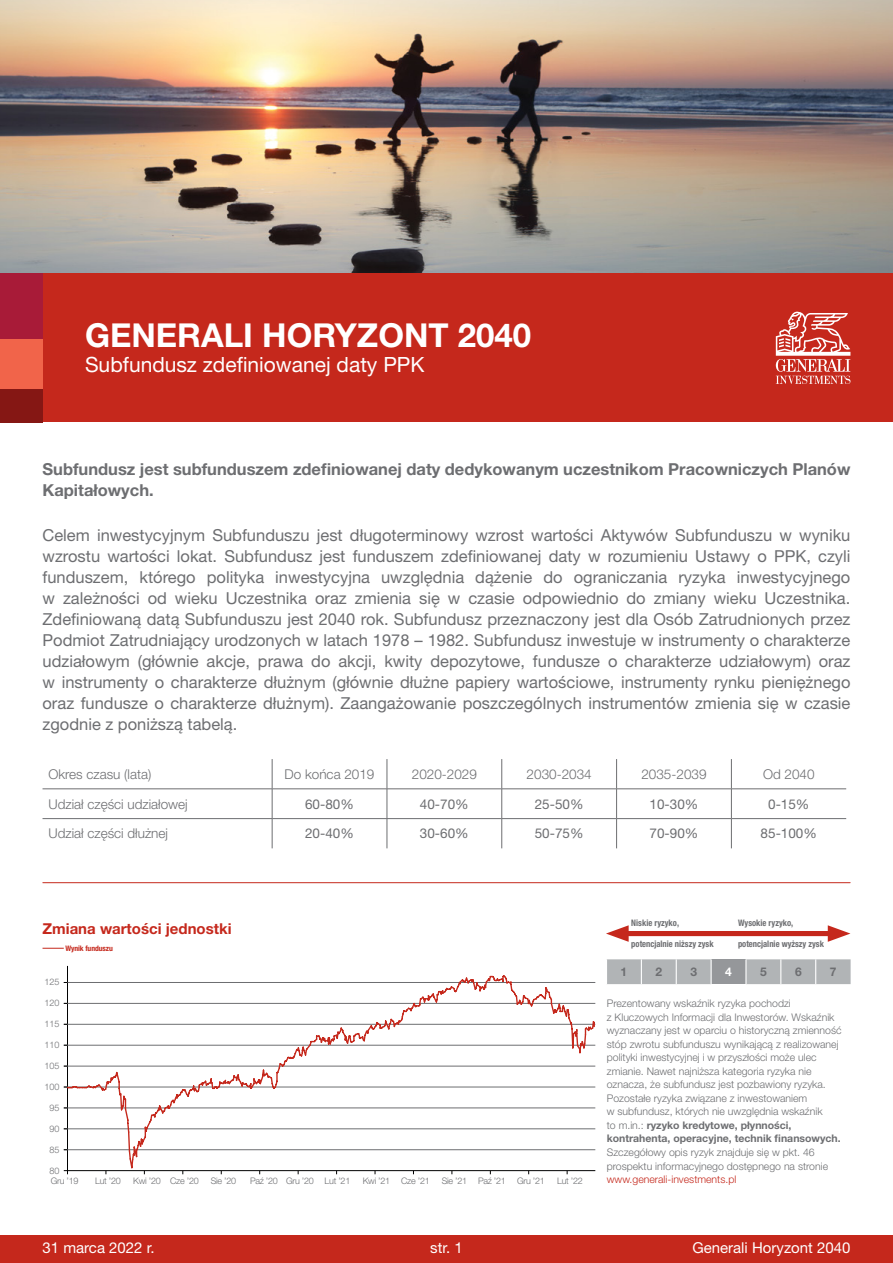
<style>
.page{position:relative;width:893px;height:1263px;background:#fff}
.page>*{position:absolute;margin:0;border:0;box-sizing:border-box;transform-origin:0 0}
.t1{font:700 33px "Helvetica Neue LT Pro";color:#fff}
.t2{font:21px "Helvetica Neue LT Pro";color:#fff}
.t3{font:16.5px/21px "Helvetica Neue LT Pro";color:#6d6e71;text-align:justify}
.t4{font:700 16.5px/21px "Helvetica Neue LT Pro";color:#6d6e71}
.t5{font:15px "Helvetica Neue LT Pro";color:#fff}
.t6{font:700 15px "Helvetica Neue LT Pro";color:#c5281c}
.t7{font:300 13.5px "Helvetica Neue LT Pro";color:#6d6e71}
.t8{font:13.5px "Helvetica Neue LT Pro";color:#6d6e71}
.t9{font:700 12px "Helvetica Neue LT Pro";color:#6d6e71}
.t10{font:700 12px "Helvetica Neue LT Pro";color:#fff}
.t11{font:300 10.5px/13.5px "Helvetica Neue LT Pro";color:#6d6e71}
.t12{font:300 10.5px "Helvetica Neue LT Pro";color:#c5281c}
.t13{font:300 9px "Helvetica Neue LT Pro";letter-spacing:-.03em;color:#6d6e71}
.t14{font:700 condensed 9px "Helvetica Neue LT Pro";color:#6d6e71;scale:.95 1}
.t15{font:700 condensed 7.65px "Helvetica Neue LT Pro";letter-spacing:-.01em;color:#c5281c}
.s1{font-weight:700}
</style>
<div class="page">
<svg style="left:43px;top:948px;width:21px;height:1px"></svg>
<hr style="left:43px;top:882px;width:807px;height:1px;background:#c5281c">
<div style="left:619px;top:931px;width:218px;height:5px;background:#c5281c"></div>
<svg style="left:606px;top:925px;width:23px;height:17px"></svg>
<svg style="left:828px;top:925px;width:22px;height:17px"></svg>
<svg style="left:607px;top:959px;width:244px;height:25px;background:#b0b3b5"></svg>
<svg style="left:43px;top:759px;width:803px;height:89px"></svg>
<hr style="left:272px;top:759px;width:1px;height:30px;background:#6d6e71">
<hr style="left:387px;top:759px;width:1px;height:30px;background:#6d6e71">
<hr style="left:501px;top:759px;width:1px;height:30px;background:#6d6e71">
<hr style="left:616px;top:759px;width:1px;height:30px;background:#6d6e71">
<hr style="left:731px;top:759px;width:1px;height:30px;background:#6d6e71">
<hr style="left:43px;top:788px;width:229px;height:1px;background:#6d6e71">
<hr style="left:272px;top:788px;width:115px;height:1px;background:#6d6e71">
<hr style="left:387px;top:788px;width:115px;height:1px;background:#6d6e71">
<hr style="left:502px;top:788px;width:115px;height:1px;background:#6d6e71">
<hr style="left:617px;top:788px;width:114px;height:1px;background:#6d6e71">
<hr style="left:731px;top:788px;width:115px;height:1px;background:#6d6e71">
<hr style="left:43px;top:818px;width:229px;height:1px;background:#6d6e71">
<hr style="left:272px;top:818px;width:115px;height:1px;background:#6d6e71">
<svg style="left:272px;top:789px;width:1px;height:59px"></svg>
<hr style="left:387px;top:818px;width:115px;height:1px;background:#6d6e71">
<svg style="left:387px;top:789px;width:1px;height:59px"></svg>
<hr style="left:502px;top:818px;width:115px;height:1px;background:#6d6e71">
<svg style="left:501px;top:789px;width:1px;height:59px"></svg>
<hr style="left:617px;top:818px;width:114px;height:1px;background:#6d6e71">
<svg style="left:616px;top:789px;width:1px;height:59px"></svg>
<hr style="left:731px;top:818px;width:115px;height:1px;background:#6d6e71">
<svg style="left:731px;top:789px;width:1px;height:59px"></svg>
<div style="left:0;top:1235px;width:893px;height:28px;background:#c5281c"></div>
<img style="left:0;top:0;width:893px;height:274px">
<div style="left:42px;top:274px;width:851px;height:148px;background:#c5281c"></div>
<svg style="left:776px;top:311px;width:74px;height:73px"></svg>
<div style="left:0;top:274px;width:43px;height:66px;background:#a81b38"></div>
<div style="left:0;top:340px;width:43px;height:49px;background:#f1644a"></div>
<div style="left:0;top:389px;width:43px;height:33px;background:#851714"></div>
<hr style="left:67px;top:966px;width:1px;height:208px;background:#000">
<hr style="left:64px;top:1170px;width:531px;height:1px;background:#000">
<svg style="left:67px;top:975px;width:528px;height:194px"></svg>
<h1 class="t1" style="left:85px;top:314px;width:448px">GENERALI HORYZONT 2040</h1>
<p class="t2" style="left:85px;top:352px;width:341px">Subfundusz zdefiniowanej daty PPK</p>
<p class="t4" style="left:43px;top:458px;width:809px">Subfundusz jest subfunduszem zdefiniowanej daty dedykowanym uczestnikom Pracowniczych Planów<br>Kapitałowych.</p>
<p class="t3" style="left:43px;top:524px;width:809px">Celem inwestycyjnym Subfunduszu jest długoterminowy wzrost wartości Aktywów Subfunduszu w wyniku wzrostu wartości lokat. Subfundusz jest funduszem zdefiniowanej daty w rozumieniu Ustawy o PPK, czyli funduszem, którego polityka inwestycyjna uwzględnia dążenie do ograniczania ryzyka inwestycyjnego w zależności od wieku Uczestnika oraz zmienia się w czasie odpowiednio do zmiany wieku Uczestnika.<br>Zdefiniowaną datą Subfunduszu jest 2040 rok. Subfundusz przeznaczony jest dla Osób Zatrudnionych przez Podmiot Zatrudniający urodzonych w latach 1978 – 1982. Subfundusz inwestuje w instrumenty o charakterze udziałowym (głównie akcje, prawa do akcji, kwity depozytowe, fundusze o charakterze udziałowym) oraz w instrumenty o charakterze dłużnym (głównie dłużne papiery wartościowe, instrumenty rynku pieniężnego oraz fundusze o charakterze dłużnym). Zaangażowanie poszczególnych instrumentów zmienia się w czasie zgodnie z poniższą tabelą.</p>
<p class="t7" style="left:49px;top:766px;width:104px">Okres czasu (lata)</p>
<p class="t7" style="left:285px;top:766px;width:91px">Do końca 2019</p>
<p class="t7" style="left:412px;top:766px;width:67px">2020-2029</p>
<p class="t7" style="left:527px;top:766px;width:67px">2030-2034</p>
<p class="t7" style="left:641px;top:766px;width:67px">2035-2039</p>
<p class="t7" style="left:763px;top:766px;width:53px">Od 2040</p>
<p class="t7" style="left:49px;top:795px;width:141px">Udział części udziałowej</p>
<p class="t8" style="left:305px;top:795px;width:50px">60-80%</p>
<p class="t8" style="left:420px;top:795px;width:50px">40-70%</p>
<p class="t8" style="left:535px;top:795px;width:50px">25-50%</p>
<p class="t8" style="left:650px;top:795px;width:50px">10-30%</p>
<p class="t8" style="left:768px;top:795px;width:43px">0-15%</p>
<p class="t7" style="left:49px;top:825px;width:121px">Udział części dłużnej</p>
<p class="t8" style="left:305px;top:825px;width:50px">20-40%</p>
<p class="t8" style="left:420px;top:825px;width:50px">30-60%</p>
<p class="t8" style="left:535px;top:825px;width:50px">50-75%</p>
<p class="t8" style="left:650px;top:825px;width:50px">70-90%</p>
<p class="t8" style="left:761px;top:825px;width:58px">85-100%</p>
<p class="t14" style="left:631px;top:918px;width:52px">Niskie ryzyko,</p>
<p class="t14" style="left:631px;top:938px;width:88px">potencjalnie niższy zysk</p>
<p class="t14" style="left:738px;top:938px;width:92px">potencjalnie wyższy zysk</p>
<p class="t14" style="left:738px;top:918px;width:60px">Wysokie ryzyko,</p>
<p class="t6" style="left:43px;top:919px;width:191px">Zmiana wartości jednostki</p>
<p class="t15" style="left:65px;top:943px;width:49px">Wynik funduszu</p>
<p class="t13" style="left:45px;top:976px;width:17px">125</p>
<p class="t13" style="left:45px;top:997px;width:17px">120</p>
<p class="t13" style="left:45px;top:1018px;width:17px">115</p>
<p class="t13" style="left:45px;top:1039px;width:17px">110</p>
<p class="t13" style="left:45px;top:1060px;width:17px">105</p>
<p class="t13" style="left:45px;top:1081px;width:17px">100</p>
<p class="t13" style="left:50px;top:1102px;width:12px">95</p>
<p class="t13" style="left:50px;top:1123px;width:12px">90</p>
<p class="t13" style="left:50px;top:1144px;width:12px">85</p>
<p class="t13" style="left:50px;top:1165px;width:12px">80</p>
<p class="t9" style="left:621px;top:964px;width:8px">1</p>
<p class="t9" style="left:655px;top:964px;width:8px">2</p>
<p class="t9" style="left:690px;top:964px;width:8px">3</p>
<p class="t10" style="left:725px;top:964px;width:8px">4</p>
<p class="t9" style="left:760px;top:964px;width:8px">5</p>
<p class="t9" style="left:795px;top:964px;width:8px">6</p>
<p class="t9" style="left:830px;top:964px;width:8px">7</p>
<p class="t11" style="left:607px;top:997px;width:236px">Prezentowany wskaźnik ryzyka pochodzi<br>z Kluczowych Informacji dla Inwestorów. Wskaźnik wyznaczany jest w oparciu o historyczną zmienność stóp zwrotu subfunduszu wynikającą z realizowanej polityki inwestycyjnej i w przyszłości może ulec zmianie. Nawet najniższa kategoria ryzyka nie oznacza, że subfundusz jest pozbawiony ryzyka.<br>Pozostałe ryzyka związane z inwestowaniem<br>w subfundusz, których nie uwzględnia wskaźnik<br>to m.in.: <span class="s1">ryzyko kredytowe, płynności, kontrahenta, operacyjne, technik finansowych.</span></p>
<p class="t11" style="left:607px;top:1145px;width:223px">Szczegółowy opis ryzyk znajduje się w pkt. 46 prospektu informacyjnego dostępnego na stronie</p>
<p class="t13" style="left:51px;top:1176px;width:29px">Gru ’19</p>
<p class="t13" style="left:95px;top:1176px;width:27px">Lut ’20</p>
<p class="t13" style="left:133px;top:1176px;width:67px">Kwi ’20 Cze ’20</p>
<p class="t13" style="left:211px;top:1176px;width:27px">Sie ’20</p>
<p class="t13" style="left:250px;top:1176px;width:102px">Paź ’20 Gru ’20 Lut ’21</p>
<p class="t13" style="left:363px;top:1176px;width:69px">Kwi ’21 Cze ’21</p>
<p class="t13" style="left:442px;top:1176px;width:105px">Sie ’21 Paź ’21 Gru ’21</p>
<p class="t13" style="left:557px;top:1176px;width:27px">Lut ’22</p>
<p class="t12" style="left:607px;top:1173px;width:131px">www.generali-investments.pl</p>
<p class="t5" style="left:43px;top:1238px;width:114px">31 marca 2022 r.</p>
<p class="t5" style="left:430px;top:1238px;width:34px">str. 1</p>
<p class="t5" style="left:692px;top:1238px;width:160px">Generali Horyzont 2040</p>
</div>
